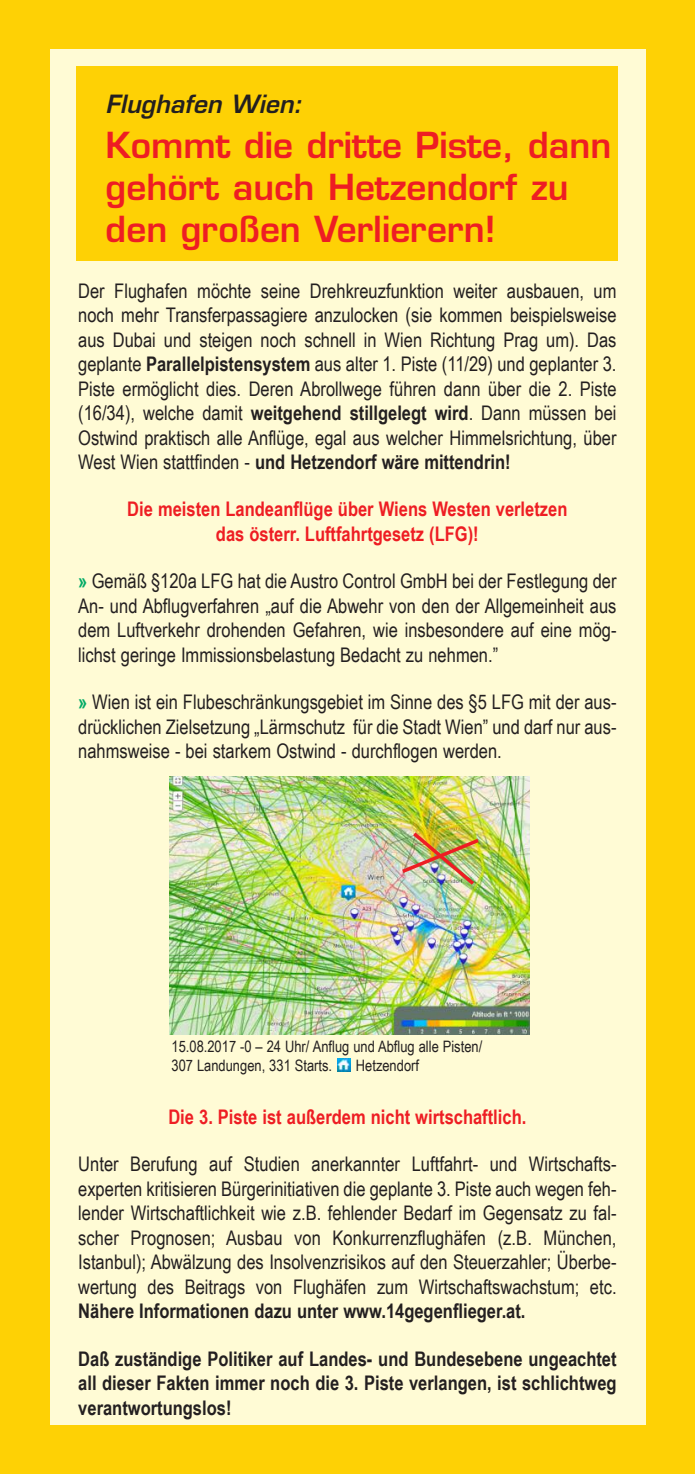
<style>
.page{position:relative;width:695px;height:1474px;background:#fff}
.page>*{position:absolute;margin:0;border:0;box-sizing:border-box;transform-origin:0 0}
.t1{font:600 35px/42px "Eurostile";color:#ee1d23}
.t2{font:italic 600 24.5px "Eurostile";color:#231f20}
.t3{font:20.12px/24.5px "Arial Narrow";color:#231f20;text-align:justify}
.t4{font:700 20.12px/24.5px "Arial Narrow";color:#231f20;text-align:justify}
.t5{font:700 20.12px/24.5px "Arial Narrow";color:#ee1d23;text-align:center}
.t6{font:15.75px/18.9px "Arial Narrow";color:#231f20}
.s1{font-weight:700}
.s2{font-weight:700;color:#00ab66}
</style>
<div class="page">
<div style="left:0;top:0;width:694px;height:1473px;background:#fed105"></div>
<div style="left:50px;top:50px;width:595px;height:1374px;background:#fffbd5"></div>
<div style="left:76px;top:67px;width:541px;height:194px;background:#fed105"></div>
<img style="left:169px;top:776px;width:360px;height:258px">
<img style="left:337px;top:1058px;width:14px;height:13px">
<img style="left:398px;top:828px;width:84px;height:60px">
<p class="t2" style="left:106px;top:95px;width:198px">Flughafen Wien:</p>
<h1 class="t1" style="left:106px;top:127px;width:507px">Kommt die dritte Piste, dann gehört auch Hetzendorf zu den großen Verlierern!</h1>
<p class="t3" style="left:78px;top:278px;width:539px">Der Flughafen möchte seine Drehkreuzfunktion weiter ausbauen, um noch mehr Transferpassagiere anzulocken (sie kommen beispielsweise aus Dubai und steigen noch schnell in Wien Richtung Prag um). Das geplante <span class="s1">Parallelpistensystem</span> aus alter 1. Piste (11/29) und geplanter 3.<br>Piste ermöglicht dies. Deren Abrollwege führen dann über die 2. Piste (16/34), welche damit <span class="s1">weitgehend stillgelegt wird</span>. Dann müssen bei Ostwind praktisch alle Anflüge, egal aus welcher Himmelsrichtung, über West Wien stattfinden - <span class="s1">und Hetzendorf wäre mittendrin!</span></p>
<p class="t5" style="left:127px;top:497px;width:441px">Die meisten Landeanflüge über Wiens Westen verletzen das österr. Luftfahrtgesetz (LFG)!</p>
<p class="t3" style="left:78px;top:568px;width:539px"><span class="s2">»</span> Gemäß §120a LFG hat die Austro Control GmbH bei der Festlegung der An- und Abflugverfahren „auf die Abwehr von den der Allgemeinheit aus dem Luftverkehr drohenden Gefahren, wie insbesondere auf eine mög&shy;lichst geringe Immissionsbelastung Bedacht zu nehmen.”</p>
<p class="t3" style="left:78px;top:689px;width:539px"><span class="s2">»</span> Wien ist ein Flubeschränkungsgebiet im Sinne des §5 LFG mit der aus&shy;drücklichen Zielsetzung „Lärmschutz für die Stadt Wien” und darf nur aus&shy;nahmsweise - bei starkem Ostwind - durchflogen werden.</p>
<p class="t6" style="left:171px;top:1036px;width:312px">15.08.2017 -0 – 24 Uhr/ Anflug und Abflug alle Pisten/<br>307 Landungen, 331 Starts.</p>
<p class="t6" style="left:356px;top:1055px;width:65px">Hetzendorf</p>
<p class="t5" style="left:168px;top:1104px;width:359px">Die 3. Piste ist außerdem nicht wirtschaftlich.</p>
<p class="t3" style="left:78px;top:1151px;width:540px">Unter Berufung auf Studien anerkannter Luftfahrt- und Wirtschafts&shy;experten kritisieren Bürgerinitiativen die geplante 3. Piste auch wegen feh&shy;lender Wirtschaftlichkeit wie z.B. fehlender Bedarf im Gegensatz zu fal&shy;scher Prognosen; Ausbau von Konkurrenzflughäfen (z.B. München, Istanbul); Abwälzung des Insolvenzrisikos auf den Steuerzahler; Überbe&shy;wertung des Beitrags von Flughäfen zum Wirtschaftswachstum; etc.</p>
<p class="t4" style="left:78px;top:1298px;width:448px">Nähere Informationen dazu unter www.14gegenflieger.at.</p>
<p class="t4" style="left:78px;top:1345px;width:540px">Daß zuständige Politiker auf Landes- und Bundesebene ungeachtet all dieser Fakten immer noch die 3. Piste verlangen, ist schlichtweg verantwortungslos!</p>
</div>
